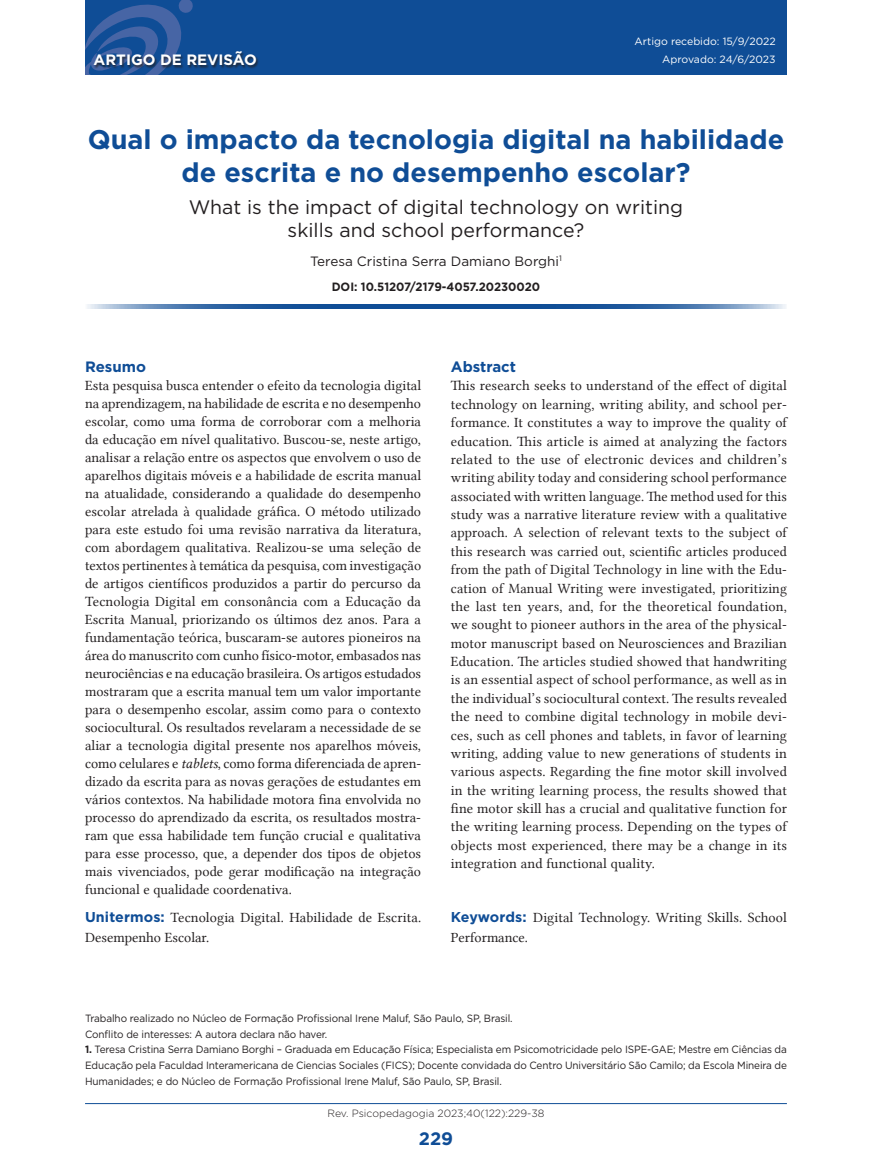
<style>
.page{position:relative;width:872px;height:1170px;background:#fff}
.page>*{position:absolute;margin:0;border:0;box-sizing:border-box;transform-origin:0 0}
.t1{font:700 27px/32.4px "Gotham";color:#0f4d96;text-align:center}
.t2{font:19.5px/23.4px "Gotham";color:#231f20;text-align:center}
.t3{font:700 18px "Gotham";color:#0f4d96}
.t4{font:700 15px "Gotham";color:#fff}
.t5{font:700 15px "Gotham";color:#0f4d96}
.t6{font:14.25px/18px "Lin Libertine";letter-spacing:.005em;color:#231f20;text-align:justify}
.t7{font:13.5px "Gotham";color:#231f20}
.t8{font:700 12px "Gotham";color:#231f20;scale:.95 1}
.t9{font:10.5px/15.8px "Gotham";letter-spacing:-.01em;color:#231f20;scale:.95 1}
.t10{font:10.5px/17.2px "Gotham";color:#fff;text-align:right}
.t11{font:300 10.5px "Gotham";color:#231f20}
.s1{font-family:"Lin Libertine I"}
.s2{font-family:"Gotham";font-weight:700;color:#0f4d96}
.s3{font-weight:700}
</style>
<div class="page">
<hr style="left:85px;top:1103px;width:702px;height:1px;background:#0f4d96">
<div style="left:85px;top:0;width:702px;height:75px;background:#0f4d96"></div>
<svg style="left:85px;top:0;width:108px;height:75px"></svg>
<div style="left:94px;top:51px;width:165px;height:17px;background:#231f20;opacity:.75"></div>
<svg style="left:87px;top:305px;width:699px;height:4px;background:#3a6ca8"></svg>
<p class="t4" style="left:94px;top:50px;width:165px">ARTIGO DE REVISÃO</p>
<p class="t10" style="left:634px;top:33px;width:143px">Artigo recebido: 15/9/2022<br>Aprovado: 24/6/2023</p>
<h1 class="t1" style="left:88px;top:123px;width:698px">Qual o impacto da tecnologia digital na habilidade de escrita e no desempenho escolar?</h1>
<h2 class="t2" style="left:189px;top:194px;width:496px">What is the impact of digital technology on writing skills and school performance?</h2>
<p class="t7" style="left:310px;top:252px;width:253px">Teresa Cristina Serra Damiano Borghi<sup>1</sup></p>
<p class="t8" style="left:332px;top:279px;width:221px">DOI: 10.51207/2179-4057.20230020</p>
<p class="t5" style="left:85px;top:357px;width:62px">Resumo</p>
<p class="t6" style="left:85px;top:376px;width:338px">Esta pesquisa busca entender o efeito da tecnologia digital na aprendizagem, na habilidade de escrita e no desempenho escolar, como uma forma de corroborar com a melhoria da educação em nível qualitativo. Buscou-se, neste artigo, analisar a relação entre os aspectos que envolvem o uso de aparelhos digitais móveis e a habilidade de escrita manual na atualidade, considerando a qualidade do desempenho escolar atrelada à qualidade gráfica. O método utilizado para este estudo foi uma revisão narrativa da literatura, com abordagem qualitativa. Realizou-se uma seleção de textos pertinentes à temática da pesquisa, com investigação de artigos científicos produzidos a partir do percurso da Tecnologia Digital em consonância com a Educação da Escrita Manual, priorizando os últimos dez anos. Para a fundamentação teórica, buscaram-se autores pioneiros na área do manuscrito com cunho físico-motor, embasados nas neurociências e na educação brasileira. Os artigos estudados mostraram que a escrita manual tem um valor importante para o desempenho escolar, assim como para o contexto sociocultural. Os resultados revelaram a necessidade de se aliar a tecnologia digital presente nos aparelhos móveis, como celulares e <span class="s1">tablets</span>, como forma diferenciada de apren&shy;dizado da escrita para as novas gerações de estudantes em vários contextos. Na habilidade motora fina envolvida no processo do aprendizado da escrita, os resultados mostra&shy;ram que essa habilidade tem função crucial e qualitativa para esse processo, que, a depender dos tipos de objetos mais vivenciados, pode gerar modificação na integração funcional e qualidade coordenativa.</p>
<p class="t6" style="left:85px;top:907px;width:337px;line-height:19.5px"><span class="s2">Unitermos:</span> Tecnologia Digital. Habilidade de Escrita.<br>Desempenho Escolar.</p>
<p class="t5" style="left:451px;top:357px;width:67px">Abstract</p>
<p class="t6" style="left:451px;top:376px;width:338px">This research seeks to understand of the effect of digital technology on learning, writing ability, and school per&shy;formance. It constitutes a way to improve the quality of education. This article is aimed at analyzing the factors related to the use of electronic devices and children’s writing ability today and considering school performance associated with written language. The method used for this study was a narrative literature review with a qualitative approach. A selection of relevant texts to the subject of this research was carried out, scientific articles produced from the path of Digital Technology in line with the Edu&shy;cation of Manual Writing were investigated, prioritizing the last ten years, and, for the theoretical foundation, we sought to pioneer authors in the area of the physical&shy;motor manuscript based on Neurosciences and Brazilian Education. The articles studied showed that handwriting is an essential aspect of school performance, as well as in the individual’s sociocultural context. The results revealed the need to combine digital technology in mobile devi&shy;ces, such as cell phones and tablets, in favor of learning writing, adding value to new generations of students in various aspects. Regarding the fine motor skill involved in the writing learning process, the results showed that fine motor skill has a crucial and qualitative function for the writing learning process. Depending on the types of objects most experienced, there may be a change in its integration and functional quality.</p>
<p class="t6" style="left:451px;top:907px;width:337px;line-height:19.8px"><span class="s2">Keywords:</span> Digital Technology. Writing Skills. School<br>Performance.</p>
<p class="t9" style="left:85px;top:1009px;width:452px">Trabalho realizado no Núcleo de Formação Profissional Irene Maluf, São Paulo, SP, Brasil.<br>Conflito de interesses: A autora declara não haver.</p>
<p class="t9" style="left:85px;top:1041px;width:740px;text-align:justify"><span class="s3">1.</span> Teresa Cristina Serra Damiano Borghi – Graduada em Educação Física; Especialista em Psicomotricidade pelo ISPE-GAE; Mestre em Ciências da Educação pela Faculdad Interamericana de Ciencias Sociales (FICS); Docente convidada do Centro Universitário São Camilo; da Escola Mineira de Humanidades; e do Núcleo de Formação Profissional Irene Maluf, São Paulo, SP, Brasil.</p>
<p class="t11" style="left:327px;top:1106px;width:218px">Rev. Psicopedagogia 2023;40(122):229-38</p>
<p class="t3" style="left:419px;top:1126px;width:36px">229</p>
</div>
